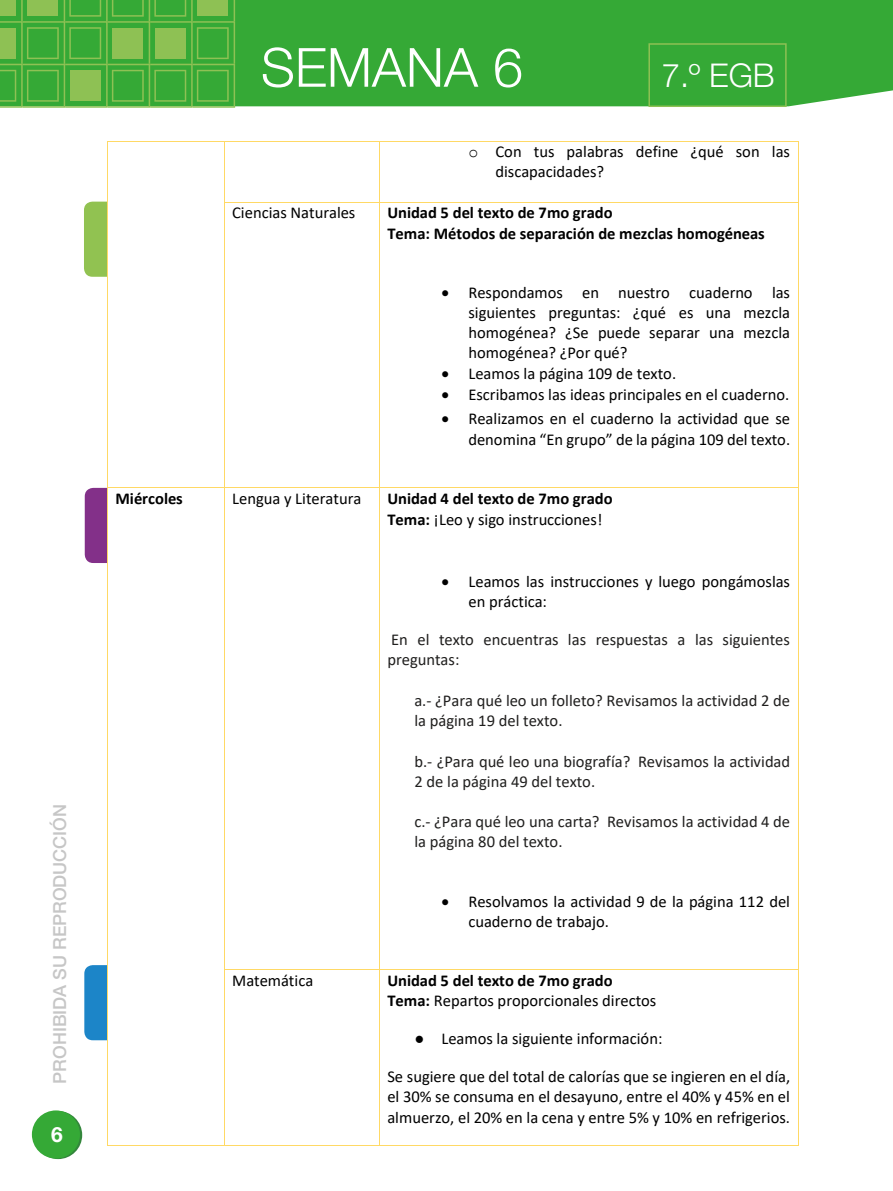
<style>
.page{position:relative;width:893px;height:1191px;background:#fff}
.page>*{position:absolute;margin:0;border:0;box-sizing:border-box;transform-origin:0 0}
.t1{font:300 54px "Helvetica Neue LT Std";color:#fff}
.t2{font:300 32.7px "Helvetica Neue LT Std";color:#fff}
.t3{font:700 21px "Helvetica Neue LT Std";color:#fff}
.t4{font:500 18px "Helvetica Neue LT Std";color:#c6c6c6}
.t5{font:16.5px/20.1px "Calibri";color:#000}
.t6{font:16.5px/20.1px "Calibri";color:#201f1e}
.t7{font:700 16.5px/20.1px "Calibri";color:#000}
.s1{font-family:"Courier New"}
.s2{font-weight:400}
</style>
<div class="page">
<div style="left:235px;top:0;width:658px;height:106px;background:#35a936"></div>
<svg style="left:34px;top:1111px;width:48px;height:48px"></svg>
<div style="left:32px;top:1110px;width:48px;height:48px;background:#35a936;border-radius:50%"></div>
<svg style="left:0;top:0;width:235px;height:108px;background:#52b140"></svg>
<svg style="left:648px;top:43px;width:139px;height:64px;background:#3aaa37"></svg>
<div style="left:84px;top:965px;width:41px;height:75px;background:#1c85c8;border-radius:9px"></div>
<div style="left:107px;top:961px;width:32px;height:81px;background:#fff"></div>
<div style="left:84px;top:202px;width:41px;height:75px;background:#91c251;border-radius:9px"></div>
<div style="left:107px;top:198px;width:32px;height:80px;background:#fff"></div>
<div style="left:85px;top:488px;width:41px;height:75px;background:#833089;border-radius:9px"></div>
<div style="left:108px;top:488px;width:31px;height:76px;background:#fff"></div>
<hr style="left:108px;top:141px;width:116px;height:1px;background:#ffd965">
<hr style="left:224px;top:141px;width:155px;height:1px;background:#ffd965">
<hr style="left:380px;top:141px;width:418px;height:1px;background:#ffd965">
<hr style="left:107px;top:141px;width:1px;height:61px;background:#ffd965">
<hr style="left:224px;top:141px;width:1px;height:61px;background:#ffd965">
<hr style="left:379px;top:141px;width:1px;height:61px;background:#ffd965">
<hr style="left:798px;top:141px;width:1px;height:61px;background:#ffd965">
<hr style="left:224px;top:202px;width:155px;height:1px;background:#ffd965">
<hr style="left:380px;top:202px;width:418px;height:1px;background:#ffd965">
<hr style="left:107px;top:203px;width:1px;height:284px;background:#ffd965">
<hr style="left:224px;top:203px;width:1px;height:284px;background:#ffd965">
<hr style="left:379px;top:203px;width:1px;height:284px;background:#ffd965">
<hr style="left:798px;top:203px;width:1px;height:284px;background:#ffd965">
<hr style="left:108px;top:487px;width:116px;height:1px;background:#ffd965">
<hr style="left:224px;top:487px;width:155px;height:1px;background:#ffd965">
<hr style="left:380px;top:487px;width:418px;height:1px;background:#ffd965">
<hr style="left:107px;top:488px;width:1px;height:481px;background:#ffd965">
<hr style="left:224px;top:488px;width:1px;height:481px;background:#ffd965">
<hr style="left:379px;top:488px;width:1px;height:481px;background:#ffd965">
<hr style="left:798px;top:488px;width:1px;height:481px;background:#ffd965">
<hr style="left:224px;top:969px;width:155px;height:1px;background:#ffd965">
<hr style="left:380px;top:969px;width:418px;height:1px;background:#ffd965">
<hr style="left:107px;top:970px;width:1px;height:175px;background:#ffd965">
<hr style="left:108px;top:1145px;width:116px;height:1px;background:#ffd965">
<hr style="left:224px;top:970px;width:1px;height:175px;background:#ffd965">
<hr style="left:224px;top:1145px;width:155px;height:1px;background:#ffd965">
<hr style="left:379px;top:970px;width:1px;height:175px;background:#ffd965">
<hr style="left:380px;top:1145px;width:418px;height:1px;background:#ffd965">
<hr style="left:798px;top:970px;width:1px;height:175px;background:#ffd965">
<p class="t4" style="left:49px;top:1083px;width:281px;rotate:-90deg">PROHIBIDA SU REPRODUCCIÓN</p>
<p class="t3" style="left:51px;top:1121px;width:13px">6</p>
<h1 class="t1" style="left:261px;top:34px;width:264px">SEMANA 6</h1>
<h2 class="t2" style="left:662px;top:55px;width:114px">7.º EGB</h2>
<p class="t5" style="left:495px;top:141px;width:296px;text-indent:-27px"><span class="s1">o</span> Con tus palabras define ¿qué son las discapacidades?</p>
<p class="t5" style="left:232px;top:202px;width:125px">Ciencias Naturales</p>
<p class="t7" style="left:387px;top:203px;width:379px">Unidad 5 del texto de 7mo grado<br>Tema: Métodos de separación de mezclas homogéneas</p>
<p class="t5" style="left:468px;top:282px;width:323px;text-align:justify;text-indent:-27px">• Respondamos en nuestro cuaderno las siguientes preguntas: ¿qué es una mezcla homogénea? ¿Se puede separar una mezcla homogénea? ¿Por qué?</p>
<p class="t5" style="left:441px;top:363px;width:236px">• Leamos la página 109 de texto.</p>
<p class="t5" style="left:441px;top:384px;width:349px">• Escribamos las ideas principales en el cuaderno.</p>
<p class="t5" style="left:441px;top:408px;width:350px;text-align:right">• Realizamos en el cuaderno la actividad que se denomina “En grupo” de la página 109 del texto.</p>
<p class="t7" style="left:115px;top:488px;width:69px">Miércoles</p>
<p class="t5" style="left:232px;top:488px;width:131px">Lengua y Literatura</p>
<p class="t7" style="left:387px;top:487px;width:227px;line-height:21.5px">Unidad 4 del texto de 7mo grado<br>Tema: <span class="s2">¡Leo y sigo instrucciones!</span></p>
<p class="t5" style="left:468px;top:571px;width:323px;text-indent:-27px">• Leamos las instrucciones y luego pongámoslas en práctica:</p>
<p class="t6" style="left:387px;top:629px;width:404px">En el texto encuentras las respuestas a las siguientes preguntas:</p>
<p class="t6" style="left:414px;top:690px;width:377px">a.- ¿Para qué leo un folleto? Revisamos la actividad 2 de la página 19 del texto.</p>
<p class="t6" style="left:414px;top:751px;width:377px">b.- ¿Para qué leo una biografía? Revisamos la actividad<br>2 de la página 49 del texto.</p>
<p class="t6" style="left:414px;top:811px;width:377px">c.- ¿Para qué leo una carta? Revisamos la actividad 4 de la página 80 del texto.</p>
<p class="t5" style="left:468px;top:890px;width:323px;text-indent:-27px">• Resolvamos la actividad 9 de la página 112 del cuaderno de trabajo.</p>
<p class="t5" style="left:232px;top:969px;width:83px">Matemática</p>
<p class="t7" style="left:387px;top:970px;width:271px">Unidad 5 del texto de 7mo grado<br>Tema: <span class="s2">Repartos proporcionales directos</span></p>
<p class="t5" style="left:414px;top:1028px;width:250px">● Leamos la siguiente información:</p>
<p class="t5" style="left:387px;top:1066px;width:404px;text-align:justify">Se sugiere que del total de calorías que se ingieren en el día, el 30% se consuma en el desayuno, entre el 40% y 45% en el almuerzo, el 20% en la cena y entre 5% y 10% en refrigerios.</p>
</div>
